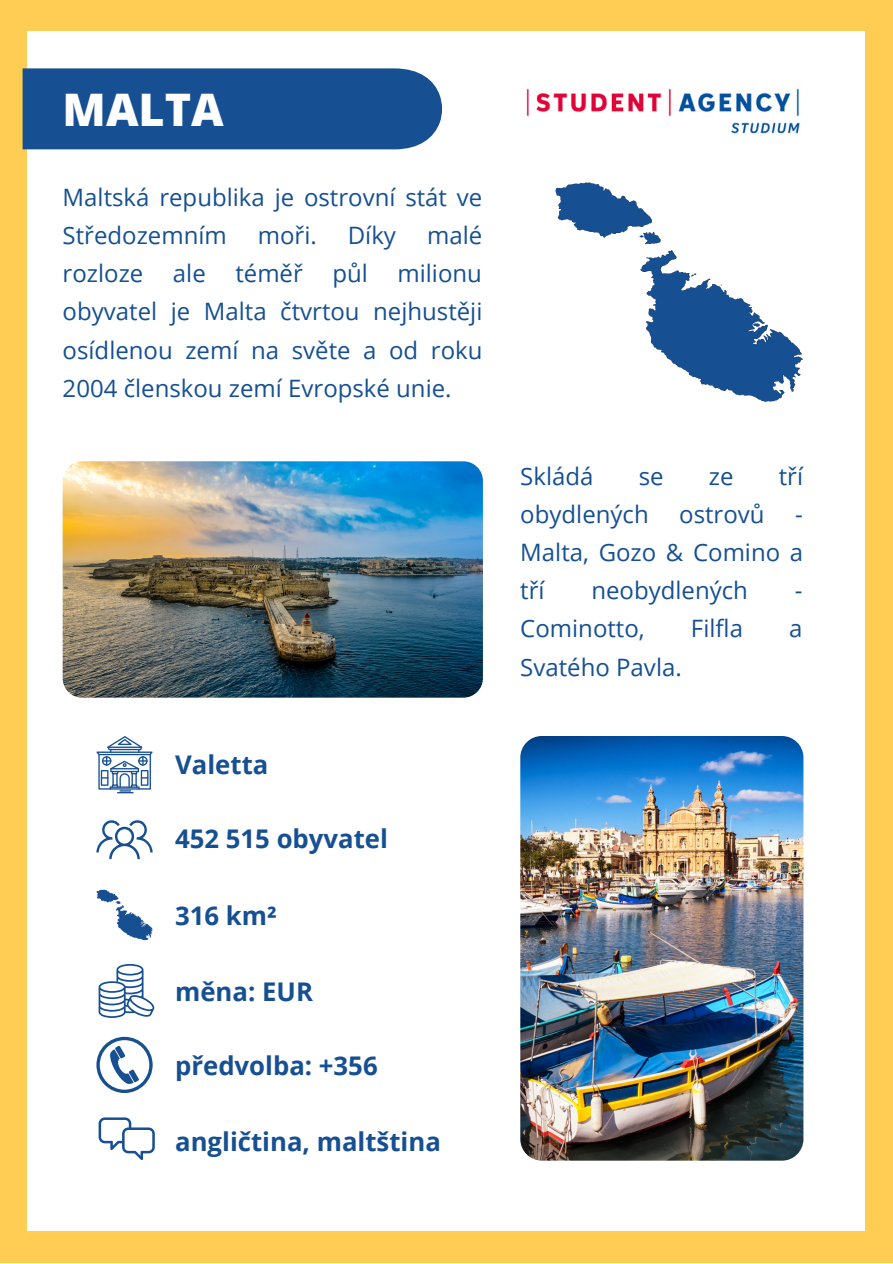
<style>
.page{position:relative;width:893px;height:1264px;background:#fff}
.page>*{position:absolute;margin:0;border:0;box-sizing:border-box;transform-origin:0 0}
.t1{font:800 44.85px "Open Sans";color:#fefeff}
.t2{font:700 25.8px "Open Sans";color:#165092}
.t3{font:24px/38.2px "Open Sans";color:#165092;text-align:justify}
</style>
<div class="page">
<div style="left:0;top:0;width:892px;height:1262px;background:#ffcd54"></div>
<div style="left:27px;top:31px;width:838px;height:1199px;background:#fff"></div>
<img style="left:526px;top:88px;width:274px;height:46px">
<div style="left:23px;top:68px;width:419px;height:81px;background:#165092"></div>
<svg style="left:555px;top:182px;width:248px;height:220px"></svg>
<img style="left:63px;top:461px;width:420px;height:236px;border-radius:20px">
<svg style="left:96px;top:820px;width:57px;height:39px"></svg>
<svg style="left:96px;top:889px;width:57px;height:51px"></svg>
<svg style="left:99px;top:964px;width:56px;height:53px"></svg>
<svg style="left:96px;top:1036px;width:57px;height:56px"></svg>
<svg style="left:99px;top:1117px;width:56px;height:43px"></svg>
<img style="left:520px;top:736px;width:283px;height:424px;border-radius:22px">
<svg style="left:96px;top:736px;width:57px;height:57px"></svg>
<h1 class="t1" style="left:63px;top:78px;width:163px">MALTA</h1>
<p class="t3" style="left:63px;top:177px;width:421px">Maltská republika je ostrovní stát ve<br>Středozemním</p>
<p class="t3" style="left:63px;top:215px;width:421px;text-indent:364px">malé rozloze ale téměř půl milionu obyvatel je Malta čtvrtou nejhustěji osídlenou zemí na světe a od roku 2004 členskou zemí Evropské unie.</p>
<p class="t3" style="left:258px;top:215px;width:61px">moři.</p>
<p class="t3" style="left:348px;top:215px;width:50px">Díky</p>
<p class="t2" style="left:175px;top:746px;width:95px">Valetta</p>
<p class="t2" style="left:175px;top:821px;width:214px">452 515 obyvatel</p>
<p class="t2" style="left:175px;top:897px;width:103px">316 km²</p>
<p class="t2" style="left:175px;top:973px;width:139px">měna: EUR</p>
<p class="t2" style="left:175px;top:1047px;width:204px">předvolba: +356</p>
<p class="t2" style="left:175px;top:1123px;width:267px">angličtina, maltština</p>
<p class="t3" style="left:520px;top:456px;width:75px">Skládá</p>
<p class="t3" style="left:638px;top:456px;width:26px">se</p>
<p class="t3" style="left:708px;top:456px;width:26px">ze</p>
<p class="t3" style="left:778px;top:456px;width:26px">tří</p>
<p class="t3" style="left:520px;top:494px;width:130px">obydlených</p>
<p class="t3" style="left:679px;top:494px;width:87px">ostrovů</p>
<p class="t3" style="left:520px;top:494px;width:284px;text-indent:275px">- Malta, Gozo &amp; Comino a tří</p>
<p class="t3" style="left:591px;top:570px;width:158px">neobydlených</p>
<p class="t3" style="left:794px;top:570px;width:9px">-</p>
<p class="t3" style="left:520px;top:609px;width:126px">Cominotto,</p>
<p class="t3" style="left:691px;top:609px;width:54px">Filfla</p>
<p class="t3" style="left:789px;top:609px;width:15px">a</p>
<p class="t3" style="left:520px;top:647px;width:163px">Svatého Pavla.</p>
</div>
